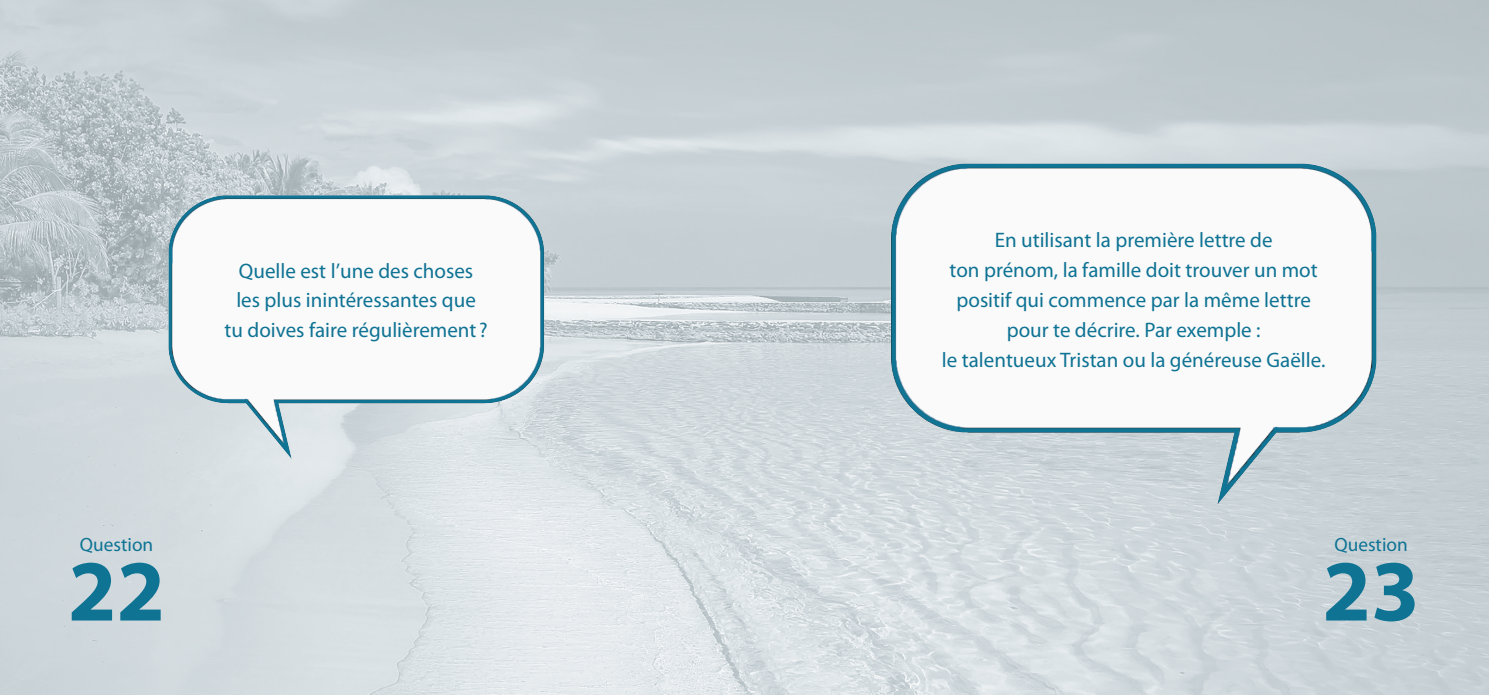
<style>
.page{position:relative;width:1489px;height:695px;background:#fff}
.page>*{position:absolute;margin:0;border:0;box-sizing:border-box;transform-origin:0 0}
.t1{font:700 87.5px "Myriad Pro";color:#0f7394}
.Questions{font:21px/29.8px "Myriad Pro";color:#0f7394;text-align:center}
.t2{font:19.25px "Myriad Pro";color:#0f7394}
</style>
<div class="page">
<img style="left:0;top:0;width:1488px;height:694px">
<img style="left:123px;top:174px;width:473px;height:292px">
<img style="left:843px;top:136px;width:571px;height:378px">
<p class="Questions" style="left:224px;top:255px;width:264px">Quelle est l’une des choses les plus inintéressantes que tu doives faire régulièrement ?</p>
<p class="t2" style="left:80px;top:532px;width:75px">Question</p>
<h1 class="t1" style="left:68px;top:534px;width:99px">22</h1>
<p class="Questions" style="left:941px;top:225px;width:385px">En utilisant la première lettre de<br>ton prénom, la famille doit trouver un mot positif qui commence par la même lettre pour te décrire. Par exemple :<br>le talentueux Tristan ou la généreuse Gaëlle.</p>
<p class="t2" style="left:1334px;top:532px;width:75px">Question</p>
<h1 class="t1" style="left:1322px;top:534px;width:99px">23</h1>
</div>
